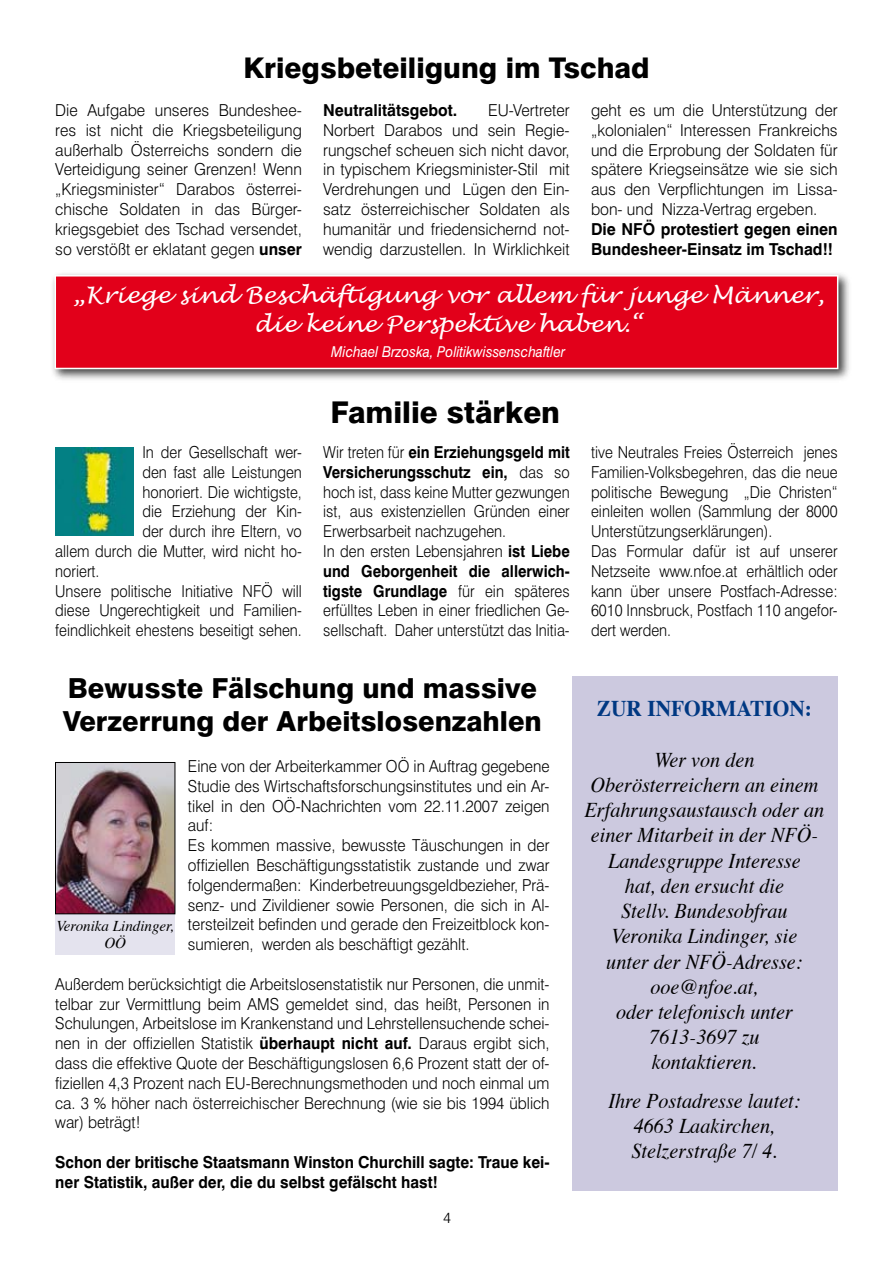
<style>
.page{position:relative;width:893px;height:1263px;background:#fff}
.page>*{position:absolute;margin:0;border:0;box-sizing:border-box;transform-origin:0 0}
.t1{font:800 30px "Swiss 721 BT";color:#000}
.t2{font:800 28.5px "Swiss 721 BT";color:#000}
.t3{font:800 27.6px/33.2px "Swiss 721 BT";color:#000}
.t4{font:italic 22.5px/28.5px "Lucida Handwriting";color:#fff;text-align:center;scale:1.05 1}
.t5{font:700 22.5px "Times";color:#003882;scale:.95 1}
.t6{font:italic 21px/25.2px "Times";color:#000;text-align:center;scale:.96 1}
.t7{font:300 16.5px/19.8px "Swiss 721 BT";color:#000;scale:.94 1}
.t8{font:300 16.5px/19.8px "Swiss 721 BT";color:#000;scale:.9 1}
.t9{font:300 16.5px/19.8px "Swiss 721 BT";color:#000;text-align:justify;scale:.96 1}
.t10{font:700 16.5px/19.8px "Swiss 721 BT";color:#000;scale:.94 1}
.t11{font:700 16.5px/19.8px "Swiss 721 BT";color:#000;scale:.96 1}
.t12{font:italic 15px "Swiss 721 BT";color:#fff;scale:.9 1}
.t13{font:italic 15px/16.5px "Times";color:#000;text-align:center}
.t14{font:300 15px "Swiss 721 BT";color:#000}
.s1{font-weight:700}
</style>
<div class="page">
<div style="left:55px;top:912px;width:120px;height:42px;background:#e4e3ee"></div>
<img style="left:57px;top:764px;width:116px;height:148px">
<div style="left:55px;top:762px;width:120px;height:152px;border:1px solid #000"></div>
<div style="left:573px;top:676px;width:265px;height:515px;background:#ccc9df"></div>
<img style="left:56px;top:447px;width:78px;height:89px">
<div style="left:50px;top:270px;width:801px;height:113px;background:#000;opacity:.75"></div>
<div style="left:55px;top:276px;width:783px;height:92px;background:#e2001a"></div>
<div style="left:55px;top:275px;width:783px;height:94px;border:2px solid #fff"></div>
<h2 class="t2" style="left:243px;top:51px;width:408px">Kriegsbeteiligung im Tschad</h2>
<p class="t9" style="left:55px;top:100px;width:258px">Die Aufgabe unseres Bundeshee&shy;res ist nicht die Kriegsbeteiligung außerhalb Österreichs sondern die Verteidigung seiner Grenzen! Wenn „Kriegsminister“ Darabos österrei&shy;chische Soldaten in das Bürger&shy;kriegsgebiet des Tschad versendet, so verstößt er eklatant gegen <span class="s1">unser</span></p>
<p class="t11" style="left:323px;top:100px;width:141px">Neutralitätsgebot.</p>
<p class="t9" style="left:323px;top:100px;width:258px;text-indent:165px">EU-Vertreter Norbert Darabos und sein Regie&shy;rungschef scheuen sich nicht davor, in typischem Kriegsminister-Stil mit Verdrehungen und Lügen den Ein&shy;satz österreichischer Soldaten als humanitär und friedensichernd not&shy;wendig darzustellen. In Wirklichkeit</p>
<p class="t9" style="left:591px;top:100px;width:258px">geht es um die Unterstützung der „kolonialen“ Interessen Frankreichs und die Erprobung der Soldaten für spätere Kriegseinsätze wie sie sich aus den Verpflichtungen im Lissa&shy;bon- und Nizza-Vertrag ergeben.</p>
<p class="t11" style="left:591px;top:219px;width:258px">Die NFÖ protestiert gegen einen<br>Bundesheer-Einsatz im Tschad!!</p>
<h3 class="t4" style="left:72px;top:282px;width:718px">„Kriege sind Beschäftigung vor allem für junge Männer, die keine Perspektive haben.“</h3>
<p class="t12" style="left:331px;top:343px;width:262px">Michael Brzoska, Politikwissenschaftler</p>
<p class="t8" style="left:142px;top:442px;width:179px">In der Gesellschaft wer-</p>
<p class="t8" style="left:142px;top:462px;width:179px">den fast alle Leistungen</p>
<p class="t8" style="left:142px;top:482px;width:179px">honoriert. Die wichtigste,</p>
<p class="t8" style="left:142px;top:501px;width:179px">die Erziehung der Kin-</p>
<p class="t8" style="left:142px;top:521px;width:179px">der durch ihre Eltern, vo</p>
<p class="t8" style="left:55px;top:541px;width:276px">allem durch die Mutter, wird nicht ho-</p>
<p class="t8" style="left:55px;top:561px;width:51px">noriert.</p>
<p class="t8" style="left:55px;top:581px;width:276px">Unsere politische Initiative NFÖ will</p>
<p class="t8" style="left:55px;top:600px;width:276px">diese Ungerechtigkeit und Familien-</p>
<p class="t8" style="left:55px;top:620px;width:276px">feindlichkeit ehestens beseitigt sehen.</p>
<h1 class="t1" style="left:330px;top:394px;width:231px">Familie stärken</h1>
<p class="t8" style="left:323px;top:442px;width:276px">Wir treten für <span class="s1">ein Erziehungsgeld mit Versicherungsschutz ein,</span> das so hoch ist, dass keine Mutter gezwungen ist, aus existenziellen Gründen einer Erwerbsarbeit nachzugehen.<br>In den ersten Lebensjahren <span class="s1">ist Liebe und Geborgenheit die allerwich&shy;tigste Grundlage</span> für ein späteres erfülltes Leben in einer friedlichen Ge&shy;sellschaft. Daher unterstützt das Initia-</p>
<p class="t8" style="left:591px;top:442px;width:276px">tive Neutrales Freies Österreich jenes Familien-Volksbegehren, das die neue politische Bewegung „Die Christen“ einleiten wollen (Sammlung der 8000<br>Unterstützungserklärungen).<br>Das Formular dafür ist auf unserer Netzseite www.nfoe.at erhältlich oder kann über unsere Postfach-Adresse:<br>6010 Innsbruck, Postfach 110 angefor&shy;dert werden.</p>
<h3 class="t3" style="left:63px;top:672px;width:480px">Bewusste Fälschung und massive<br>Verzerrung der Arbeitslosenzahlen</h3>
<p class="t7" style="left:188px;top:756px;width:386px">Eine von der Arbeiterkammer OÖ in Auftrag gegebene Studie des Wirtschaftsforschungsinstitutes und ein Ar&shy;tikel in den OÖ-Nachrichten vom 22.11.2007 zeigen auf:<br>Es kommen massive, bewusste Täuschungen in der offiziellen Beschäftigungsstatistik zustande und zwar folgendermaßen: Kinderbetreuungsgeldbezieher, Prä&shy;senz- und Zivildiener sowie Personen, die sich in Al&shy;tersteilzeit befinden und gerade den Freizeitblock kon&shy;sumieren, werden als beschäftigt gezählt.</p>
<p class="t7" style="left:55px;top:974px;width:527px;text-align:justify">Außerdem berücksichtigt die Arbeitslosenstatistik nur Personen, die unmit&shy;telbar zur Vermittlung beim AMS gemeldet sind, das heißt, Personen in Schulungen, Arbeitslose im Krankenstand und Lehrstellensuchende schei&shy;nen in der offiziellen Statistik <span class="s1">überhaupt nicht auf.</span> Daraus ergibt sich, dass die effektive Quote der Beschäftigungslosen 6,6 Prozent statt der of&shy;fiziellen 4,3 Prozent nach EU-Berechnungsmethoden und noch einmal um ca. 3 % höher nach österreichischer Berechnung (wie sie bis 1994 üblich war) beträgt!</p>
<p class="t10" style="left:55px;top:1152px;width:527px">Schon der britische Staatsmann Winston Churchill sagte: Traue kei&shy;ner Statistik, außer der, die du selbst gefälscht hast!</p>
<p class="t13" style="left:56px;top:917px;width:119px">Veronika Lindinger,<br>OÖ</p>
<p class="t14" style="left:443px;top:1208px;width:9px">4</p>
<h3 class="t5" style="left:597px;top:687px;width:228px">ZUR INFORMATION:</h3>
<p class="t6" style="left:585px;top:746px;width:251px">Wer von den<br>Oberösterreichern an einem<br>Erfahrungsaustausch oder an einer Mitarbeit in der NFÖ-<br>Landesgruppe Interesse<br>hat, den ersucht die<br>Stellv. Bundesobfrau<br>Veronika Lindinger, sie<br>unter der NFÖ-Adresse: ooe@nfoe.at,<br>oder telefonisch unter<br>7613-3697 zu<br>kontaktieren.</p>
<p class="t6" style="left:608px;top:1087px;width:202px">Ihre Postadresse lautet:<br>4663 Laakirchen,<br>Stelzerstraße 7/ 4.</p>
</div>
